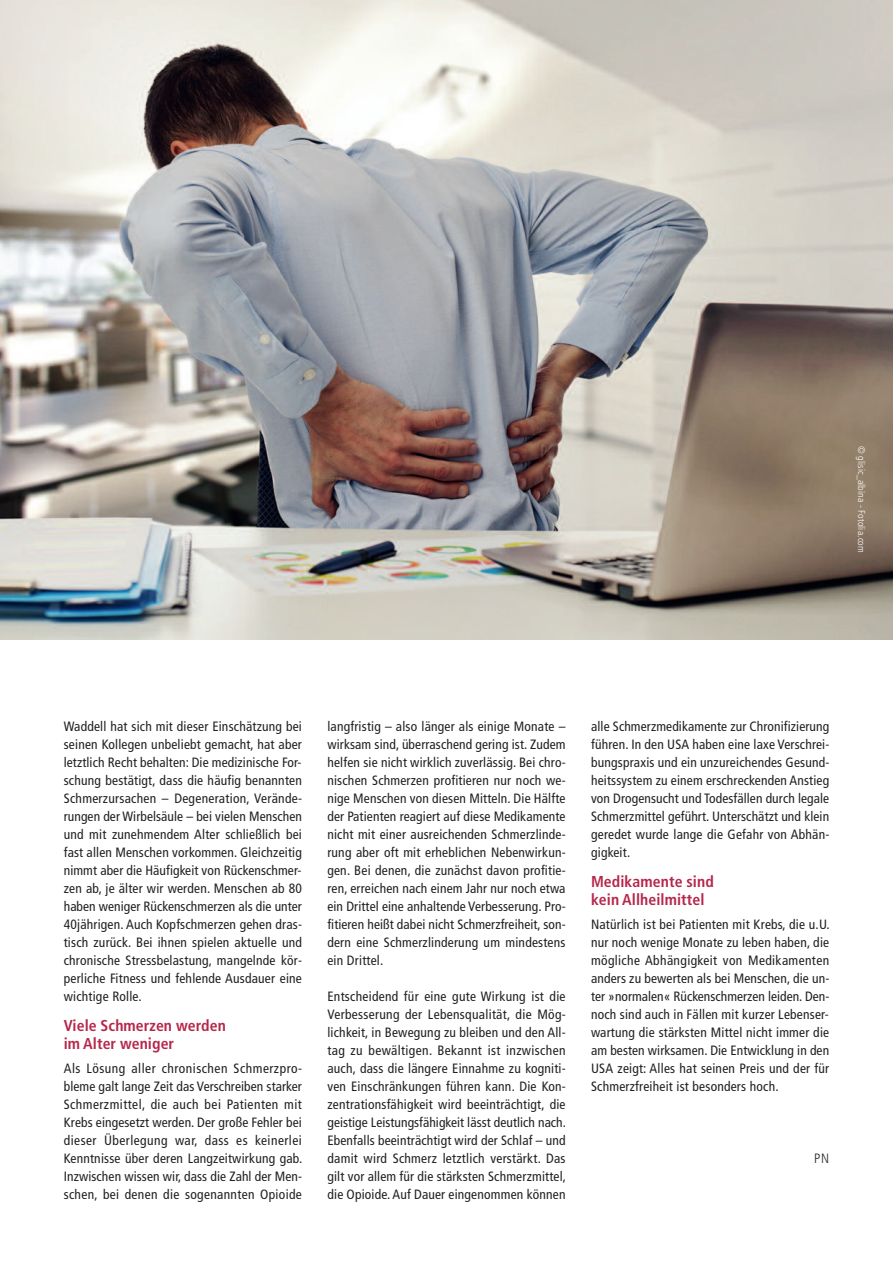
<style>
.page{position:relative;width:893px;height:1263px;background:#fff}
.page>*{position:absolute;margin:0;border:0;box-sizing:border-box;transform-origin:0 0}
.t1{font:700 condensed 15.75px/18px "Frutiger LT";letter-spacing:.005em;color:#b6274b}
.t2{font:condensed 13.5px/18px "Frutiger LT";letter-spacing:.015em;color:#231f20;text-align:justify}
.t3{font:300 condensed 13.5px "Frutiger LT";color:#231f20}
.t4{font:300 condensed 9.75px "Frutiger LT";letter-spacing:.015em;color:#fff}
</style>
<div class="page">
<img style="left:0;top:0;width:893px;height:640px">
<p class="t4" style="left:865px;top:446px;width:108px;rotate:90deg">© glisic_albina - Fotolia.com</p>
<p class="t2" style="left:64px;top:718px;width:240px">Waddell hat sich mit dieser Einschätzung bei seinen Kollegen unbeliebt gemacht, hat aber letztlich Recht behalten: Die medizinische For&shy;schung bestätigt, dass die häufig benannten Schmerzursachen – Degeneration, Verände&shy;rungen der Wirbelsäule – bei vielen Menschen und mit zunehmendem Alter schließlich bei fast allen Menschen vorkommen. Gleichzeitig nimmt aber die Häufigkeit von Rückenschmer&shy;zen ab, je älter wir werden. Menschen ab 80 haben weniger Rückenschmerzen als die unter 40jährigen. Auch Kopfschmerzen gehen dras&shy;tisch zurück. Bei ihnen spielen aktuelle und chronische Stressbelastung, mangelnde kör&shy;perliche Fitness und fehlende Ausdauer eine wichtige Rolle.</p>
<p class="t1" style="left:64px;top:1018px;width:164px">Viele Schmerzen werden im Alter weniger</p>
<p class="t2" style="left:64px;top:1060px;width:240px">Als Lösung aller chronischen Schmerzpro&shy;bleme galt lange Zeit das Verschreiben starker Schmerzmittel, die auch bei Patienten mit Krebs eingesetzt werden. Der große Fehler bei dieser Überlegung war, dass es keinerlei Kenntnisse über deren Langzeitwirkung gab.<br>Inzwischen wissen wir, dass die Zahl der Men&shy;schen, bei denen die sogenannten Opioide</p>
<p class="t2" style="left:327px;top:718px;width:240px">langfristig – also länger als einige Monate – wirksam sind, überraschend gering ist. Zudem helfen sie nicht wirklich zuverlässig. Bei chro&shy;nischen Schmerzen profitieren nur noch we&shy;nige Menschen von diesen Mitteln. Die Hälfte der Patienten reagiert auf diese Medikamente nicht mit einer ausreichenden Schmerzlinde&shy;rung aber oft mit erheblichen Nebenwirkun&shy;gen. Bei denen, die zunächst davon profitie&shy;ren, erreichen nach einem Jahr nur noch etwa ein Drittel eine anhaltende Verbesserung. Pro&shy;fitieren heißt dabei nicht Schmerzfreiheit, son&shy;dern eine Schmerzlinderung um mindestens ein Drittel.</p>
<p class="t2" style="left:327px;top:988px;width:240px">Entscheidend für eine gute Wirkung ist die Verbesserung der Lebensqualität, die Mög&shy;lichkeit, in Bewegung zu bleiben und den All&shy;tag zu bewältigen. Bekannt ist inzwischen auch, dass die längere Einnahme zu kogniti&shy;ven Einschränkungen führen kann. Die Kon&shy;zentrationsfähigkeit wird beeinträchtigt, die geistige Leistungsfähigkeit lässt deutlich nach.<br>Ebenfalls beeinträchtigt wird der Schlaf – und damit wird Schmerz letztlich verstärkt. Das gilt vor allem für die stärksten Schmerzmittel, die Opioide. Auf Dauer eingenommen können</p>
<p class="t2" style="left:591px;top:718px;width:240px">alle Schmerzmedikamente zur Chronifizierung führen. In den USA haben eine laxe Verschrei&shy;bungspraxis und ein unzureichendes Gesund&shy;heitssystem zu einem erschreckenden Anstieg von Drogensucht und Todesfällen durch legale Schmerzmittel geführt. Unterschätzt und klein geredet wurde lange die Gefahr von Abhän&shy;gigkeit.</p>
<p class="t1" style="left:591px;top:874px;width:124px">Medikamente sind kein Allheilmittel</p>
<p class="t2" style="left:591px;top:916px;width:240px">Natürlich ist bei Patienten mit Krebs, die u.U. nur noch wenige Monate zu leben haben, die mögliche Abhängigkeit von Medikamenten anders zu bewerten als bei Menschen, die un&shy;ter »normalen« Rückenschmerzen leiden. Den&shy;noch sind auch in Fällen mit kurzer Lebenser&shy;wartung die stärksten Mittel nicht immer die am besten wirksamen. Die Entwicklung in den USA zeigt: Alles hat seinen Preis und der für Schmerzfreiheit ist besonders hoch.</p>
<p class="t3" style="left:814px;top:1153px;width:16px">PN</p>
</div>
